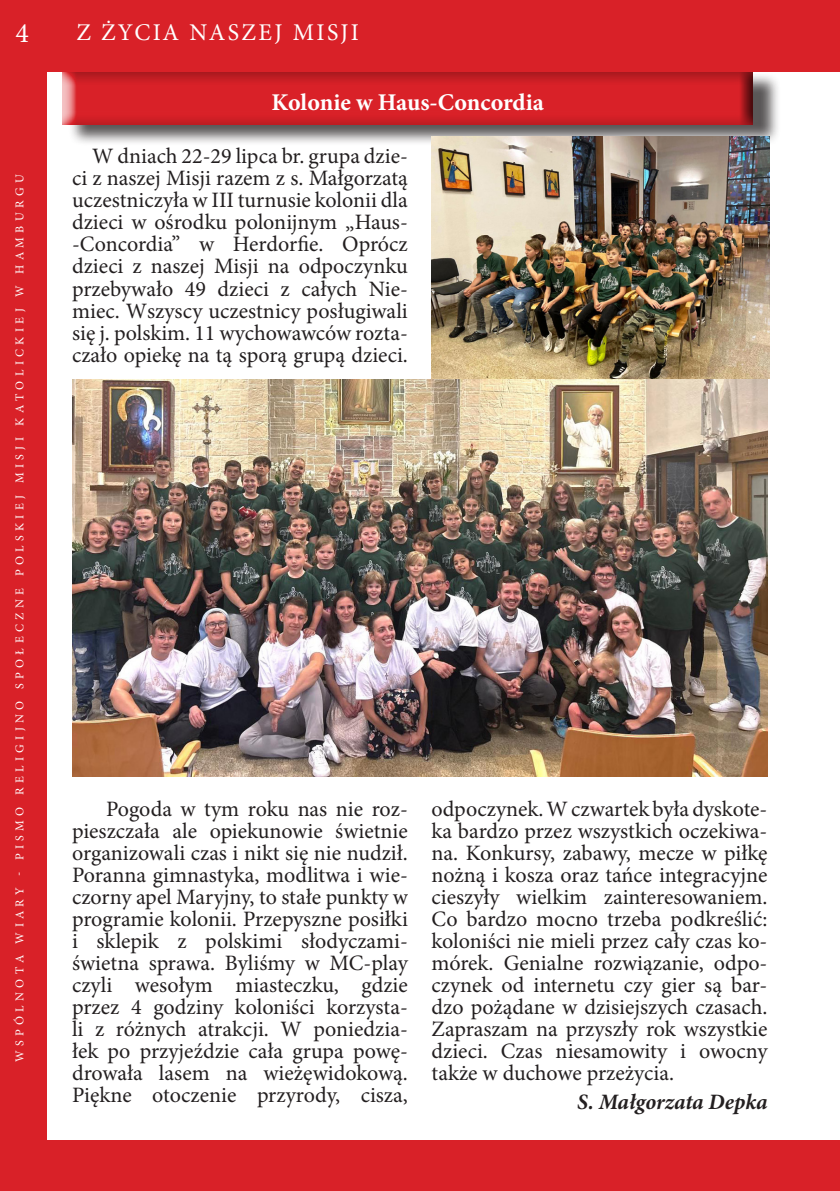
<style>
.page{position:relative;width:840px;height:1191px;background:#fff}
.page>*{position:absolute;margin:0;border:0;box-sizing:border-box;transform-origin:0 0}
.t1{font:28px "Minion Pro";color:#fff}
.t2{font:700 24px "Minion Pro";color:#fff}
.t3{font:24px "Minion Pro";letter-spacing:.1em;color:#fff}
.t4{font:22px/22px "Minion Pro";color:#231f20;text-align:justify}
.t5{font:italic 700 22px "Minion Pro";color:#231f20}
.t6{font:12px "Minion Pro";letter-spacing:.37em;color:#fff}
</style>
<div class="page">
<div style="left:0;top:1140px;width:839px;height:51px;background:#d92128"></div>
<div style="left:0;top:0;width:46px;height:1191px;background:#d92128"></div>
<div style="left:0;top:0;width:839px;height:72px;background:#d92128"></div>
<div style="left:68px;top:72px;width:712px;height:74px;background:#231f20;opacity:.75"></div>
<div style="left:67px;top:69px;width:686px;height:56px;background:#231f20;opacity:.75"></div>
<img style="left:431px;top:136px;width:337px;height:243px">
<img style="left:72px;top:379px;width:695px;height:397px">
<p class="t1" style="left:15px;top:15px;width:15px">4</p>
<p class="t3" style="left:76px;top:16px;width:284px">Z ŻYCIA NASZEJ MISJI</p>
<p class="t6" style="left:12px;top:1062px;width:889px;rotate:-90deg">WSPÓLNOTA WIARY - PISMO RELIGIJNO SPOŁECZNE POLSKIEJ MISJI KATOLICKIEJ W HAMBURGU</p>
<p class="t2" style="left:271px;top:85px;width:274px">Kolonie w Haus-Concordia</p>
<p class="t4" style="left:72px;top:145px;width:337px;text-indent:20px">W dniach 22-29 lipca br. grupa dzie&shy;ci z naszej Misji razem z s. Małgorzatą uczestniczyła w III turnusie kolonii dla dzieci w ośrodku polonijnym „Haus--Concordia” w Herdorfie. Oprócz dzieci z naszej Misji na odpoczynku przebywało 49 dzieci z całych Nie&shy;miec. Wszyscy uczestnicy posługiwali się j. polskim. 11 wychowawców rozta&shy;czało opiekę na tą sporą grupą dzieci.</p>
<p class="t4" style="left:72px;top:797px;width:337px;text-indent:34px">Pogoda w tym roku nas nie roz&shy;pieszczała ale opiekunowie świetnie organizowali czas i nikt się nie nudził.<br>Poranna gimnastyka, modlitwa i wie&shy;czorny apel Maryjny, to stałe punkty w programie kolonii. Przepyszne posiłki i sklepik z polskimi słodyczami&shy;świetna sprawa. Byliśmy w MC-play czyli wesołym miasteczku, gdzie przez 4 godziny koloniści korzysta&shy;li z różnych atrakcji. W poniedzia&shy;łek po przyjeździe cała grupa powę&shy;drowała lasem na wieżęwidokową.<br>Piękne otoczenie przyrody, cisza,</p>
<p class="t4" style="left:431px;top:797px;width:337px">odpoczynek. W czwartek była dyskote&shy;ka bardzo przez wszystkich oczekiwa&shy;na. Konkursy, zabawy, mecze w piłkę nożną i kosza oraz tańce integracyjne cieszyły wielkim zainteresowaniem.<br>Co bardzo mocno trzeba podkreślić: koloniści nie mieli przez cały czas ko&shy;mórek. Genialne rozwiązanie, odpo&shy;czynek od internetu czy gier są bar&shy;dzo pożądane w dzisiejszych czasach.</p>
<p class="t4" style="left:431px;top:1017px;width:337px">Zapraszam na przyszły rok wszystkie dzieci. Czas niesamowity i owocny także w duchowe przeżycia.</p>
<p class="t5" style="left:577px;top:1085px;width:191px">S. Małgorzata Depka</p>
</div>
